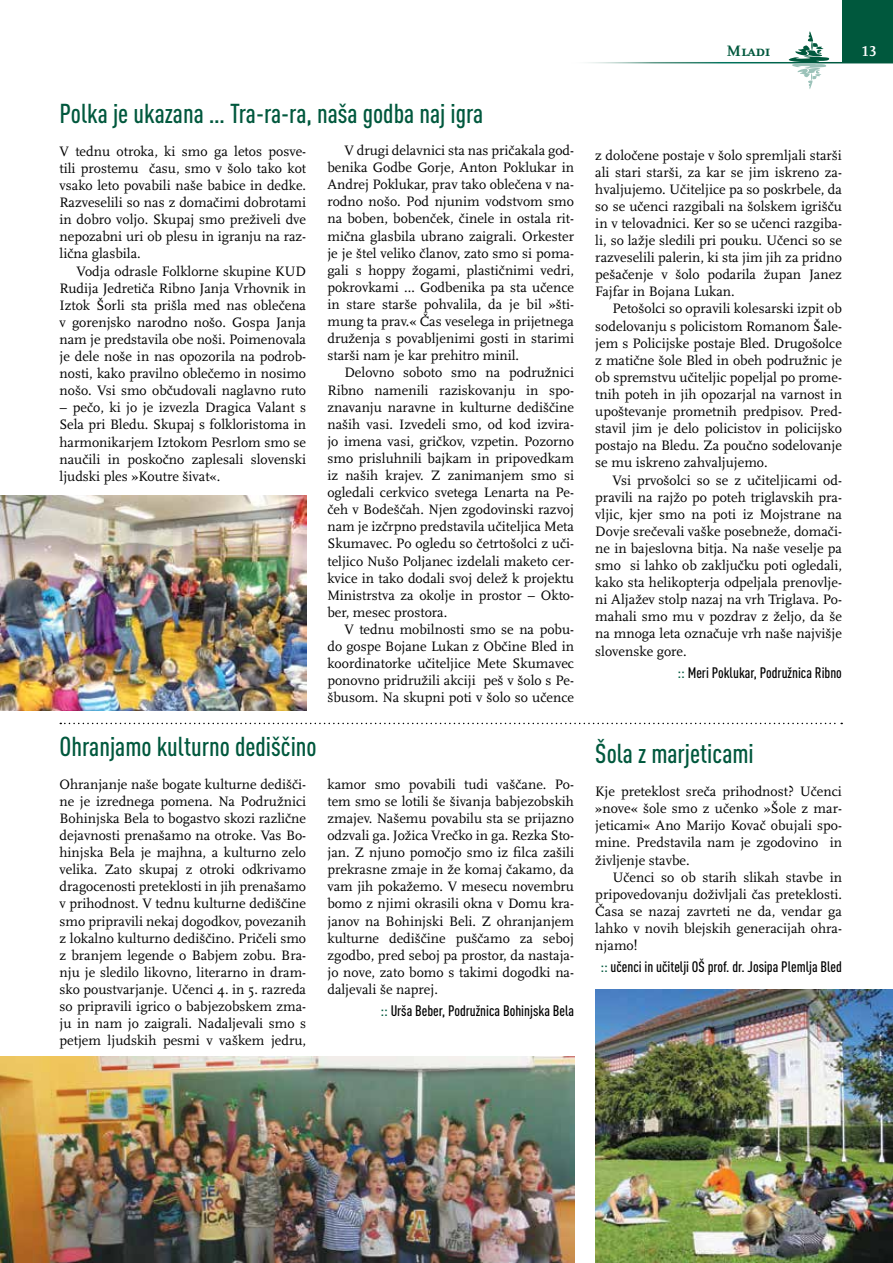
<style>
.page{position:relative;width:893px;height:1263px;background:#fff}
.page>*{position:absolute;margin:0;border:0;box-sizing:border-box;transform-origin:0 0}
.t1{font:500 condensed 27px "DIN Pro";color:#00583d}
.t2{font:700 15.75px "Scala Caps CE";color:#00583d}
.t3{font:500 condensed 15px "DIN Pro";color:#000}
.t4{font:700 15px "Scala Caps CE";color:#fff}
.t5{font:14.25px/17.1px "Scala CE";color:#000;text-align:justify}
.s1{color:#00583d}
</style>
<div class="page">
<div style="left:842px;top:0;width:51px;height:63px;background:#00583d"></div>
<hr style="left:563px;top:62px;width:330px;height:1px;background:#fff">
<svg style="left:787px;top:31px;width:43px;height:58px"></svg>
<img style="left:0;top:1057px;width:574px;height:206px">
<img style="left:0;top:495px;width:306px;height:215px">
<img style="left:595px;top:990px;width:298px;height:273px">
<svg style="left:60px;top:723px;width:782px;height:1px"></svg>
<h1 class="t1" style="left:60px;top:93px;width:425px">Polka je ukazana … Tra-ra-ra, naša godba naj igra</h1>
<p class="t5" style="left:60px;top:143px;width:248px">V tednu otroka, ki smo ga letos posve&shy;tili prostemu času, smo v šolo tako kot vsako leto povabili naše babice in dedke.<br>Razveselili so nas z domačimi dobrotami in dobro voljo. Skupaj smo preživeli dve nepozabni uri ob plesu in igranju na raz&shy;lična glasbila.</p>
<p class="t5" style="left:60px;top:263px;width:248px;text-indent:17px">Vodja odrasle Folklorne skupine KUD Rudija Jedretiča Ribno Janja Vrhovnik in Iztok Šorli sta prišla med nas oblečena v gorenjsko narodno nošo. Gospa Janja nam je predstavila obe noši. Poimenovala je dele noše in nas opozorila na podrob&shy;nosti, kako pravilno oblečemo in nosimo nošo. Vsi smo občudovali naglavno ruto</p>
<p class="t5" style="left:60px;top:399px;width:248px">– pečo, ki jo je izvezla Dragica Valant s Sela pri Bledu. Skupaj s folkloristoma in harmonikarjem Iztokom Pesrlom smo se naučili in poskočno zaplesali slovenski ljudski ples »Koutre šivat«.</p>
<p class="t5" style="left:327px;top:142px;width:248px;text-indent:17px">V drugi delavnici sta nas pričakala god&shy;benika Godbe Gorje, Anton Poklukar in Andrej Poklukar, prav tako oblečena v na&shy;rodno nošo. Pod njunim vodstvom smo na boben, bobenček, činele in ostala rit&shy;mična glasbila ubrano zaigrali. Orkester je je štel veliko članov, zato smo si poma&shy;gali s hoppy žogami, plastičnimi vedri, pokrovkami … Godbenika pa sta učence in stare starše pohvalila, da je bil »šti&shy;mung ta prav.« Čas veselega in prijetnega druženja s povabljenimi gosti in starimi starši nam je kar prehitro minil.</p>
<p class="t5" style="left:327px;top:364px;width:248px;text-indent:17px">Delovno soboto smo na podružnici Ribno namenili raziskovanju in spo&shy;znavanju naravne in kulturne dediščine naših vasi. Izvedeli smo, od kod izvira&shy;jo imena vasi, gričkov, vzpetin. Pozorno smo prisluhnili bajkam in pripovedkam iz naših krajev. Z zanimanjem smo si ogledali cerkvico svetega Lenarta na Pe&shy;čeh v Bodeščah. Njen zgodovinski razvoj nam je izčrpno predstavila učiteljica Meta Skumavec. Po ogledu so četrtošolci z uči&shy;teljico Nušo Poljanec izdelali maketo cer&shy;kvice in tako dodali svoj delež k projektu Ministrstva za okolje in prostor – Okto&shy;ber, mesec prostora.</p>
<p class="t5" style="left:327px;top:621px;width:248px;text-indent:17px">V tednu mobilnosti smo se na pobu&shy;do gospe Bojane Lukan z Občine Bled in koordinatorke učiteljice Mete Skumavec ponovno pridružili akciji peš v šolo s Pe&shy;šbusom. Na skupni poti v šolo so učence</p>
<h1 class="t1" style="left:60px;top:727px;width:259px">Ohranjamo kulturno dediščino</h1>
<p class="t5" style="left:60px;top:776px;width:248px">Ohranjanje naše bogate kulturne dedišči&shy;ne je izrednega pomena. Na Podružnici Bohinjska Bela to bogastvo skozi različne dejavnosti prenašamo na otroke. Vas Bo&shy;hinjska Bela je majhna, a kulturno zelo velika. Zato skupaj z otroki odkrivamo dragocenosti preteklosti in jih prenašamo v prihodnost. V tednu kulturne dediščine smo pripravili nekaj dogodkov, povezanih z lokalno kulturno dediščino. Pričeli smo z branjem legende o Babjem zobu. Bra&shy;nju je sledilo likovno, literarno in dram&shy;sko poustvarjanje. Učenci 4. in 5. razreda so pripravili igrico o babjezobskem zma&shy;ju in nam jo zaigrali. Nadaljevali smo s petjem ljudskih pesmi v vaškem jedru,</p>
<p class="t5" style="left:327px;top:776px;width:248px">kamor smo povabili tudi vaščane. Po&shy;tem smo se lotili še šivanja babjezobskih zmajev. Našemu povabilu sta se prijazno odzvali ga. Jožica Vrečko in ga. Rezka Sto&shy;jan. Z njuno pomočjo smo iz filca zašili prekrasne zmaje in že komaj čakamo, da vam jih pokažemo. V mesecu novembru bomo z njimi okrasili okna v Domu kra&shy;janov na Bohinjski Beli. Z ohranjanjem kulturne dediščine puščamo za seboj zgodbo, pred seboj pa prostor, da nastaja&shy;jo nove, zato bomo s takimi dogodki na&shy;daljevali še naprej.</p>
<p class="t3" style="left:381px;top:1000px;width:195px"><span class="s1">:::</span> Urša Beber, Podružnica Bohinjska Bela</p>
<p class="t2" style="left:727px;top:42px;width:45px">Mladi</p>
<p class="t4" style="left:862px;top:43px;width:16px">13</p>
<p class="t5" style="left:595px;top:147px;width:248px">z določene postaje v šolo spremljali starši ali stari starši, za kar se jim iskreno za&shy;hvaljujemo. Učiteljice pa so poskrbele, da so se učenci razgibali na šolskem igrišču in v telovadnici. Ker so se učenci razgiba&shy;li, so lažje sledili pri pouku. Učenci so se razveselili palerin, ki sta jim jih za pridno pešačenje v šolo podarila župan Janez Fajfar in Bojana Lukan.</p>
<p class="t5" style="left:595px;top:301px;width:248px;text-indent:17px">Petošolci so opravili kolesarski izpit ob sodelovanju s policistom Romanom Šale&shy;jem s Policijske postaje Bled. Drugošolce z matične šole Bled in obeh podružnic je ob spremstvu učiteljic popeljal po prome&shy;tnih poteh in jih opozarjal na varnost in upoštevanje prometnih predpisov. Pred&shy;stavil jim je delo policistov in policijsko postajo na Bledu. Za poučno sodelovanje se mu iskreno zahvaljujemo.</p>
<p class="t5" style="left:595px;top:472px;width:248px;text-indent:17px">Vsi prvošolci so se z učiteljicami od&shy;pravili na rajžo po poteh triglavskih pra&shy;vljic, kjer smo na poti iz Mojstrane na Dovje srečevali vaške posebneže, domači&shy;ne in bajeslovna bitja. Na naše veselje pa smo si lahko ob zaključku poti ogledali, kako sta helikopterja odpeljala prenovlje&shy;ni Aljažev stolp nazaj na vrh Triglava. Po&shy;mahali smo mu v pozdrav z željo, da še na mnoga leta označuje vrh naše najvišje slovenske gore.</p>
<p class="t3" style="left:678px;top:661px;width:166px"><span class="s1">:::</span> Meri Poklukar, Podružnica Ribno</p>
<h1 class="t1" style="left:595px;top:733px;width:160px">Šola z marjeticami</h1>
<p class="t5" style="left:595px;top:783px;width:248px">Kje preteklost sreča prihodnost? Učenci »nove« šole smo z učenko »Šole z mar&shy;jeticami« Ano Marijo Kovač obujali spo&shy;mine. Predstavila nam je zgodovino in življenje stavbe.</p>
<p class="t5" style="left:595px;top:869px;width:248px;text-indent:17px">Učenci so ob starih slikah stavbe in pripovedovanju doživljali čas preteklosti.<br>Časa se nazaj zavrteti ne da, vendar ga lahko v novih blejskih generacijah ohra&shy;njamo!</p>
<p class="t3" style="left:600px;top:956px;width:243px"><span class="s1">:::</span> učenci in učitelji OŠ prof. dr. Josipa Plemlja Bled</p>
</div>
